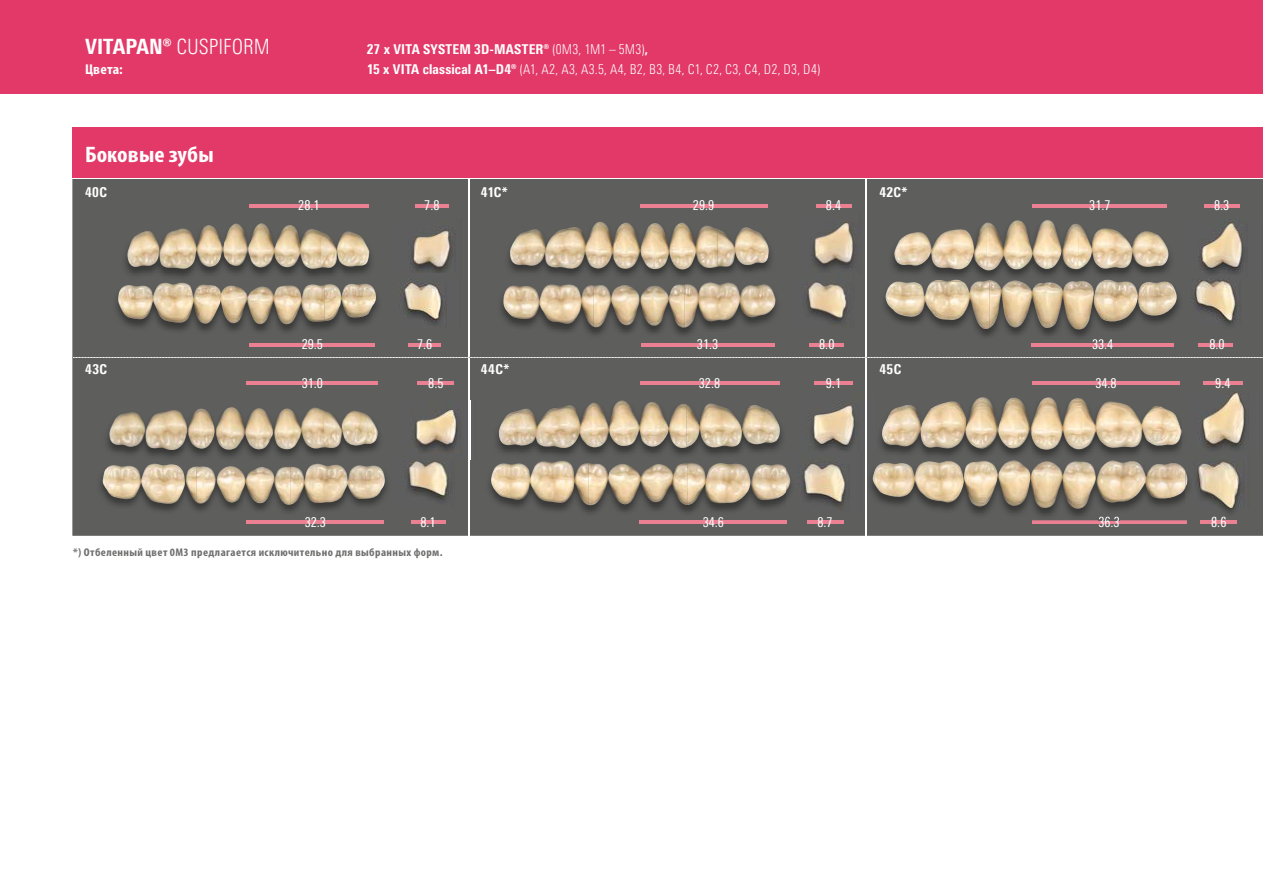
<style>
.page{position:relative;width:1263px;height:893px;background:#fff}
.page>*{position:absolute;margin:0;border:0;box-sizing:border-box;transform-origin:0 0}
.t1{font:700 condensed 22.5px "Myriad Pro";letter-spacing:.005em;color:#fff;scale:1.08 1}
.t2{font:300 condensed 21px "Univers Next Pro";color:#fff}
.t3{font:700 condensed 14.25px "Myriad Pro";letter-spacing:.01em;color:#fff;scale:1.08 1}
.t4{font:condensed 13.5px "Univers Next Pro";color:#fff}
.t5{font:300 condensed 13.5px "Univers Next Pro";letter-spacing:.03em;color:#fff}
.t6{font:800 condensed 13.5px "Univers Next Pro";letter-spacing:.02em;color:#fff}
.t7{font:700 condensed 11.25px "Myriad Pro";letter-spacing:.035em;color:#6f6f6e;scale:1.08 1}
.s1{font-weight:800}
.s2{font-weight:300}
</style>
<div class="page">
<div style="left:0;top:0;width:1263px;height:94px;background:#e23968"></div>
<div style="left:72px;top:128px;width:1191px;height:51px;background:#e23968"></div>
<div style="left:72px;top:179px;width:1191px;height:357px;background:#5e5e5d"></div>
<hr style="left:72px;top:178px;width:397px;height:1px;background:#fff">
<hr style="left:469px;top:178px;width:397px;height:1px;background:#fff">
<hr style="left:866px;top:178px;width:397px;height:1px;background:#fff">
<hr style="left:468px;top:179px;width:2px;height:178px;background:#fff">
<hr style="left:865px;top:179px;width:2px;height:178px;background:#fff">
<hr style="left:865px;top:358px;width:2px;height:178px;background:#fff">
<hr style="left:468px;top:358px;width:2px;height:178px;background:#fff">
<svg style="left:72px;top:357px;width:1191px;height:1px"></svg>
<hr style="left:249px;top:204px;width:120px;height:4px;background:#eb8093">
<hr style="left:246px;top:382px;width:132px;height:3px;background:#eb8093">
<hr style="left:640px;top:382px;width:139px;height:3px;background:#eb8093">
<hr style="left:1032px;top:204px;width:135px;height:4px;background:#eb8093">
<hr style="left:1032px;top:382px;width:148px;height:3px;background:#eb8093">
<hr style="left:640px;top:204px;width:127px;height:4px;background:#eb8093">
<hr style="left:415px;top:204px;width:33px;height:4px;background:#eb8093">
<hr style="left:418px;top:382px;width:36px;height:3px;background:#eb8093">
<hr style="left:814px;top:382px;width:39px;height:3px;background:#eb8093">
<hr style="left:1204px;top:204px;width:35px;height:4px;background:#eb8093">
<hr style="left:1203px;top:382px;width:40px;height:3px;background:#eb8093">
<hr style="left:816px;top:204px;width:35px;height:4px;background:#eb8093">
<hr style="left:250px;top:343px;width:125px;height:3px;background:#eb8093">
<hr style="left:247px;top:521px;width:137px;height:3px;background:#eb8093">
<hr style="left:640px;top:521px;width:147px;height:3px;background:#eb8093">
<hr style="left:1032px;top:343px;width:142px;height:3px;background:#eb8093">
<hr style="left:1032px;top:521px;width:154px;height:3px;background:#eb8093">
<hr style="left:641px;top:343px;width:133px;height:3px;background:#eb8093">
<hr style="left:408px;top:343px;width:33px;height:3px;background:#eb8093">
<hr style="left:411px;top:521px;width:34px;height:3px;background:#eb8093">
<hr style="left:806px;top:521px;width:37px;height:3px;background:#eb8093">
<hr style="left:1198px;top:343px;width:34px;height:3px;background:#eb8093">
<hr style="left:1200px;top:521px;width:37px;height:3px;background:#eb8093">
<hr style="left:810px;top:343px;width:34px;height:3px;background:#eb8093">
<img style="left:121px;top:223px;width:254px;height:57px">
<img style="left:127px;top:225px;width:97px;height:44px">
<img style="left:224px;top:223px;width:97px;height:46px">
<img style="left:321px;top:231px;width:48px;height:37px">
<img style="left:104px;top:407px;width:280px;height:54px">
<img style="left:109px;top:407px;width:135px;height:43px">
<img style="left:324px;top:410px;width:53px;height:38px">
<img style="left:504px;top:221px;width:270px;height:60px">
<img style="left:510px;top:222px;width:208px;height:48px">
<img style="left:717px;top:227px;width:52px;height:40px">
<img style="left:493px;top:400px;width:293px;height:59px">
<img style="left:499px;top:403px;width:93px;height:45px">
<img style="left:592px;top:400px;width:94px;height:48px">
<img style="left:686px;top:403px;width:94px;height:45px">
<img style="left:888px;top:220px;width:286px;height:59px">
<img style="left:894px;top:223px;width:92px;height:47px">
<img style="left:986px;top:220px;width:92px;height:50px">
<img style="left:1078px;top:224px;width:90px;height:45px">
<img style="left:876px;top:397px;width:311px;height:63px">
<img style="left:882px;top:397px;width:116px;height:52px">
<img style="left:1082px;top:399px;width:99px;height:50px">
<div style="left:394px;top:219px;width:68px;height:59px;background:#5e5e5e"></div>
<img style="left:408px;top:230px;width:48px;height:44px">
<div style="left:398px;top:400px;width:77px;height:60px;background:#5e5e5e"></div>
<img style="left:468px;top:400px;width:2px;height:60px">
<img style="left:411px;top:410px;width:50px;height:46px">
<img style="left:798px;top:215px;width:63px;height:59px">
<img style="left:809px;top:223px;width:49px;height:51px">
<div style="left:799px;top:393px;width:77px;height:59px;background:#5e5e5e"></div>
<img style="left:865px;top:393px;width:2px;height:59px">
<img style="left:876px;top:397px;width:1px;height:55px">
<img style="left:808px;top:406px;width:51px;height:46px">
<div style="left:1185px;top:219px;width:78px;height:60px;background:#5e5e5e"></div>
<img style="left:1197px;top:224px;width:51px;height:54px">
<img style="left:1197px;top:451px;width:52px;height:3px">
<img style="left:1183px;top:391px;width:77px;height:60px">
<img style="left:1183px;top:397px;width:4px;height:54px">
<img style="left:112px;top:282px;width:270px;height:53px">
<img style="left:118px;top:282px;width:103px;height:42px">
<img style="left:221px;top:284px;width:104px;height:40px">
<img style="left:324px;top:284px;width:52px;height:37px">
<img style="left:97px;top:464px;width:293px;height:52px">
<img style="left:103px;top:464px;width:93px;height:41px">
<img style="left:196px;top:466px;width:95px;height:39px">
<img style="left:291px;top:464px;width:94px;height:41px">
<img style="left:497px;top:282px;width:284px;height:56px">
<img style="left:503px;top:284px;width:181px;height:44px">
<img style="left:684px;top:282px;width:91px;height:46px">
<img style="left:485px;top:460px;width:311px;height:56px">
<img style="left:491px;top:461px;width:196px;height:44px">
<img style="left:687px;top:463px;width:99px;height:42px">
<img style="left:880px;top:279px;width:302px;height:61px">
<svg style="left:1092px;top:339px;width:21px;height:1px"></svg>
<img style="left:885px;top:282px;width:184px;height:47px">
<img style="left:932px;top:280px;width:64px;height:2px">
<img style="left:1094px;top:282px;width:44px;height:40px">
<img style="left:1101px;top:280px;width:28px;height:2px">
<img style="left:1138px;top:282px;width:39px;height:34px">
<img style="left:867px;top:460px;width:326px;height:60px">
<img style="left:1099px;top:517px;width:20px;height:3px">
<img style="left:876px;top:460px;width:309px;height:1px">
<img style="left:964px;top:461px;width:66px;height:45px">
<img style="left:1096px;top:461px;width:89px;height:41px">
<svg style="left:1109px;top:461px;width:25px;height:1px"></svg>
<img style="left:872px;top:461px;width:92px;height:41px">
<img style="left:1031px;top:461px;width:65px;height:48px">
<img style="left:399px;top:327px;width:47px;height:2px">
<img style="left:396px;top:274px;width:64px;height:53px">
<img style="left:408px;top:274px;width:48px;height:3px">
<img style="left:391px;top:454px;width:64px;height:54px">
<img style="left:398px;top:454px;width:57px;height:6px">
<img style="left:411px;top:454px;width:44px;height:2px">
<img style="left:404px;top:461px;width:49px;height:45px">
<img style="left:802px;top:327px;width:49px;height:1px">
<img style="left:790px;top:274px;width:64px;height:53px">
<img style="left:809px;top:274px;width:45px;height:1px">
<img style="left:798px;top:511px;width:52px;height:1px">
<img style="left:786px;top:452px;width:76px;height:59px">
<img style="left:808px;top:453px;width:51px;height:2px">
<img style="left:799px;top:452px;width:63px;height:1px">
<img style="left:786px;top:460px;width:10px;height:51px">
<img style="left:786px;top:468px;width:5px;height:24px">
<img style="left:1191px;top:325px;width:49px;height:5px">
<img style="left:1191px;top:276px;width:51px;height:49px">
<img style="left:1197px;top:276px;width:45px;height:2px">
<img style="left:1191px;top:281px;width:49px;height:44px">
<img style="left:1194px;top:508px;width:50px;height:10px">
<svg style="left:1212px;top:517px;width:14px;height:1px"></svg>
<img style="left:1187px;top:454px;width:62px;height:54px">
<img style="left:1197px;top:454px;width:52px;height:1px">
<img style="left:1185px;top:460px;width:8px;height:48px">
<svg style="left:1185px;top:454px;width:2px;height:7px"></svg>
<img style="left:1185px;top:471px;width:4px;height:16px">
<img style="left:1193px;top:462px;width:1px;height:46px">
<h2 class="t2" style="left:85px;top:35px;width:186px"><span class="s1">VITAPAN®</span> CUSPIFORM</h2>
<p class="t6" style="left:367px;top:41px;width:283px">27 x VITA SYSTEM 3D-MASTER® <span class="s2">(0M3, 1M1 – 5M3)</span>,</p>
<p class="t3" style="left:85px;top:61px;width:36px">Цвета:</p>
<p class="t5" style="left:367px;top:61px;width:455px"><span class="s1">15 x VITA classical A1–D4®</span> (A1, A2, A3, A3.5, A4, B2, B3, B4, C1, C2, C3, C4, D2, D3, D4)</p>
<h1 class="t1" style="left:85px;top:140px;width:121px">Боковые зубы</h1>
<p class="t6" style="left:85px;top:184px;width:23px">40C</p>
<p class="t4" style="left:298px;top:198px;width:23px">28.1</p>
<p class="t4" style="left:302px;top:337px;width:23px">29.5</p>
<p class="t6" style="left:481px;top:184px;width:28px">41C*</p>
<p class="t6" style="left:879px;top:184px;width:30px">42C*</p>
<p class="t4" style="left:424px;top:198px;width:17px">7.8</p>
<p class="t4" style="left:693px;top:198px;width:23px">29.9</p>
<p class="t4" style="left:417px;top:337px;width:17px">7.6</p>
<p class="t4" style="left:697px;top:337px;width:23px">31.3</p>
<p class="t4" style="left:826px;top:198px;width:17px">8.4</p>
<p class="t4" style="left:819px;top:337px;width:17px">8.0</p>
<p class="t6" style="left:85px;top:361px;width:23px">43C</p>
<p class="t6" style="left:481px;top:361px;width:30px">44C*</p>
<p class="t4" style="left:302px;top:375px;width:23px">31.0</p>
<p class="t4" style="left:699px;top:375px;width:23px">32.8</p>
<p class="t4" style="left:428px;top:375px;width:17px">8.5</p>
<p class="t4" style="left:826px;top:375px;width:17px">9.1</p>
<p class="t6" style="left:879px;top:361px;width:23px">45C</p>
<p class="t4" style="left:305px;top:514px;width:23px">32.3</p>
<p class="t4" style="left:703px;top:514px;width:23px">34.6</p>
<p class="t4" style="left:420px;top:514px;width:17px">8.1</p>
<p class="t4" style="left:817px;top:514px;width:17px">8.7</p>
<p class="t7" style="left:73px;top:546px;width:344px">*) Отбеленный цвет 0М3 предлагается исключительно для выбранных форм.</p>
<p class="t4" style="left:1089px;top:198px;width:23px">31.7</p>
<p class="t4" style="left:1214px;top:198px;width:17px">8.3</p>
<p class="t4" style="left:1092px;top:337px;width:23px">33.4</p>
<p class="t4" style="left:1209px;top:337px;width:17px">8.0</p>
<p class="t4" style="left:1095px;top:375px;width:23px">34.8</p>
<p class="t4" style="left:1215px;top:375px;width:17px">9.4</p>
<p class="t4" style="left:1098px;top:514px;width:23px">36.3</p>
<p class="t4" style="left:1211px;top:514px;width:17px">8.6</p>
</div>
